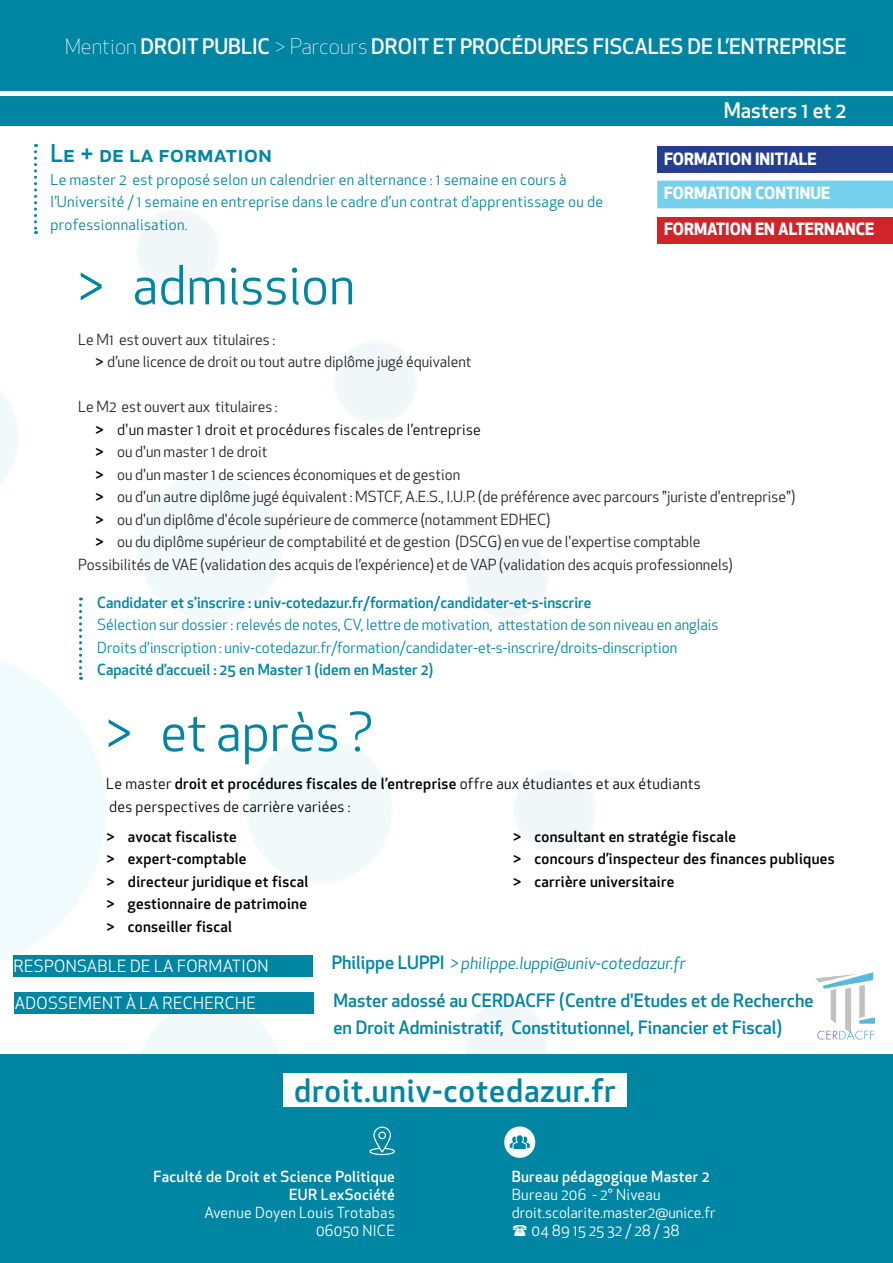
<style>
.page{position:relative;width:893px;height:1263px;background:#fff}
.page>*{position:absolute;margin:0;border:0;box-sizing:border-box;transform-origin:0 0}
.t1{font:52.5px "Apex New";color:#0085a3}
.t2{font:500 31.5px "Apex New";letter-spacing:.03em;color:#0085a3}
.t3{font:500 24px "Apex New";color:#0085a3}
.t4{font:500 21px "Apex New";color:#fff}
.t5{font:500 18px/27px "Apex New";color:#0085a3}
.t6{font:700 16.5px/34.5px "Apex New";color:#fff}
.t7{font:16.5px "Apex New";letter-spacing:.02em;color:#fff}
.t8{font:italic 16.5px "Apex New";color:#0085a3}
.t9{font:15px/22.5px "Apex New";color:#231f20}
.t10{font:500 15px/22.5px "Apex New";letter-spacing:.02em;color:#000}
.t11{font:15px/22.5px "Apex New";color:#0085a3}
.t12{font:15px/22.5px "Apex New";letter-spacing:.02em;color:#0085a3}
.t13{font:500 15px "Apex New";color:#0085a3}
.t14{font:15px/22.5px "Apex New";letter-spacing:.02em;color:#000}
.t15{font:500 15px/18px "Apex New";letter-spacing:.02em;color:#fff;text-align:right}
.t16{font:15px/18px "Apex New";letter-spacing:.02em;color:#fff;text-align:right}
.t17{font:15px "Apex New";color:#fff}
.s1{font-weight:300}
.s2{font-weight:500}
.s3{font-weight:500;color:#000}
.s4{color:#000}
.s5{font-weight:500;font-style:normal;font-size:18px}
</style>
<div class="page">
<img style="left:0;top:211px;width:595px;height:844px">
<div style="left:0;top:1055px;width:893px;height:208px;background:#0085a3"></div>
<div style="left:0;top:0;width:893px;height:90px;background:#0085a3"></div>
<svg style="left:504px;top:1126px;width:31px;height:32px"></svg>
<svg style="left:369px;top:1126px;width:26px;height:29px"></svg>
<div style="left:14px;top:955px;width:299px;height:21px;background:#0085a3"></div>
<div style="left:0;top:96px;width:893px;height:30px;background:#0085a3"></div>
<div style="left:283px;top:1073px;width:343px;height:34px;background:#fff"></div>
<svg style="left:34px;top:144px;width:3px;height:90px"></svg>
<svg style="left:79px;top:597px;width:3px;height:83px"></svg>
<div style="left:15px;top:992px;width:299px;height:21px;background:#0085a3"></div>
<img style="left:815px;top:973px;width:59px;height:67px">
<div style="left:657px;top:181px;width:236px;height:27px;background:#74d0ed"></div>
<div style="left:657px;top:146px;width:236px;height:27px;background:#253f8e"></div>
<div style="left:657px;top:217px;width:236px;height:27px;background:#d1232a"></div>
<h3 class="t4" style="left:65px;top:33px;width:783px"><span class="s1">Mention</span> DROIT PUBLIC <span class="s1">&gt; Parcours</span> DROIT ET PROCÉDURES FISCALES DE L’ENTREPRISE</h3>
<h3 class="t3" style="left:51px;top:137px;width:223px">Le + de la formation</h3>
<p class="t12" style="left:51px;top:168px;width:554px">Le master 2 est proposé selon un calendrier en alternance : 1 semaine en cours à l’Université / 1 semaine en entreprise dans le cadre d’un contrat d’apprentissage ou de professionnalisation.</p>
<h3 class="t4" style="left:724px;top:96px;width:124px">Masters 1 et 2</h3>
<p class="t6" style="left:664px;top:141px;width:168px">FORMATION INITIALE<br>FORMATION CONTINUE</p>
<p class="t6" style="left:664px;top:211px;width:212px">FORMATION EN ALTERNANCE</p>
<h1 class="t1" style="left:78px;top:252px;width:278px">&gt; admission</h1>
<p class="t9" style="left:95px;top:328px;width:378px;text-indent:-17px">Le M1 est ouvert aux titulaires :<br><span class="s2">&gt;</span> d’une licence de droit ou tout autre diplôme jugé équivalent</p>
<p class="t9" style="left:95px;top:396px;width:701px;text-indent:-17px">Le M2 est ouvert aux titulaires :<br><span class="s3">&gt;</span> <span class="s4">d'un master 1 droit et procédures fiscales de l’entreprise<br></span><span class="s3">&gt;</span> ou d'un master 1 de droit<br><span class="s3">&gt;</span> ou d'un master 1 de sciences économiques et de gestion<br><span class="s3">&gt;</span> ou d'un autre diplôme jugé équivalent : MSTCF, A.E.S., I.U.P. (de préférence avec parcours "juriste d'entreprise") <span class="s3">&gt;</span> ou d'un diplôme d'école supérieure de commerce (notamment EDHEC)<br><span class="s3">&gt;</span> ou du diplôme supérieur de comptabilité et de gestion (DSCG) en vue de l'expertise comptable</p>
<p class="t9" style="left:78px;top:553px;width:656px">Possibilités de VAE (validation des acquis de l’expérience) et de VAP (validation des acquis professionnels)</p>
<p class="t13" style="left:97px;top:592px;width:496px">Candidater et s'inscrire : univ-cotedazur.fr/formation/candidater-et-s-inscrire</p>
<p class="t11" style="left:97px;top:614px;width:623px">Sélection sur dossier : relevés de notes, CV, lettre de motivation, attestation de son niveau en anglais<br>Droits d'inscription : univ-cotedazur.fr/formation/candidater-et-s-inscrire/droits-dinscription</p>
<p class="t13" style="left:97px;top:660px;width:337px">Capacité d’accueil : 25 en Master 1 (idem en Master 2)</p>
<h1 class="t1" style="left:106px;top:699px;width:269px">&gt; et après ?</h1>
<p class="t14" style="left:106px;top:772px;width:596px">Le master <span class="s2">droit et procédures fiscales de l’entreprise</span> offre aux étudiantes et aux étudiants des perspectives de carrière variées :</p>
<p class="t10" style="left:106px;top:825px;width:203px">&gt; avocat fiscaliste<br>&gt; expert-comptable<br>&gt; directeur juridique et fiscal &gt; gestionnaire de patrimoine &gt; conseiller fiscal</p>
<p class="t10" style="left:513px;top:825px;width:323px">&gt; consultant en stratégie fiscale<br>&gt; concours d’inspecteur des finances publiques &gt; carrière universitaire</p>
<p class="t7" style="left:14px;top:956px;width:257px">RESPONSABLE DE LA FORMATION</p>
<p class="t7" style="left:15px;top:992px;width:243px">ADOSSEMENT À LA RECHERCHE</p>
<p class="t8" style="left:332px;top:952px;width:355px"><span class="s5">Philippe LUPPI</span> &gt; philippe.luppi@univ-cotedazur.fr</p>
<p class="t5" style="left:333px;top:987px;width:482px">Master adossé au CERDACFF (Centre d'Etudes et de Recherche en Droit Administratif, Constitutionnel, Financier et Fiscal)</p>
<h2 class="t2" style="left:294px;top:1069px;width:323px">droit.univ-cotedazur.fr</h2>
<p class="t15" style="left:154px;top:1167px;width:243px">Faculté de Droit et Science Politique<br>EUR LexSociété</p>
<p class="t16" style="left:205px;top:1203px;width:192px">Avenue Doyen Louis Trotabas<br>06050 NICE</p>
<p class="t15" style="left:512px;top:1167px;width:199px">Bureau pédagogique Master 2</p>
<p class="t16" style="left:512px;top:1185px;width:150px">Bureau 206 - 2° Niveau</p>
<p class="t17" style="left:512px;top:1203px;width:205px">droit.scolarite.master2@unice.fr</p>
<p class="t16" style="left:532px;top:1221px;width:149px">04 89 15 25 32 / 28 / 38</p>
</div>
